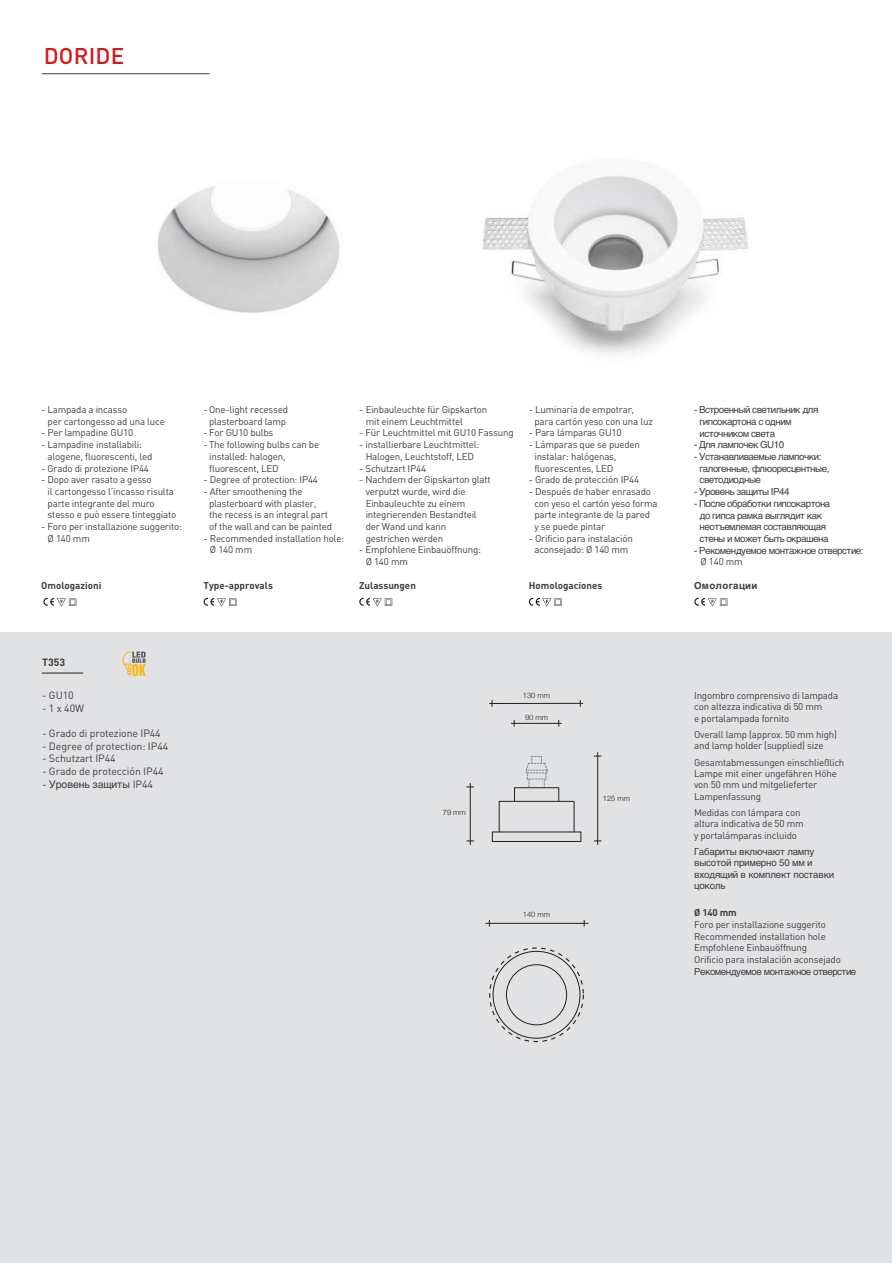
<style>
.page{position:relative;width:892px;height:1263px;background:#fff}
.page>*{position:absolute;margin:0;border:0;box-sizing:border-box;transform-origin:0 0}
.t1{font:500 22.5px "DIN";letter-spacing:.01em;color:#d7171f}
.t2{font:10.5px "DIN";letter-spacing:-.01em;color:#3e3e3f}
.t3{font:10.5px "Helvetica Cyr Upright";letter-spacing:-.01em;color:#3e3e3f}
.t4{font:700 10.5px "DIN";color:#3e3e3f}
.t5{font:9.75px/11.7px "DIN";letter-spacing:-.02em;color:#3e3e3f}
.t6{font:9.75px/11.7px "Helvetica Cyr Upright";letter-spacing:-.05em;color:#3e3e3f}
.t7{font:9.75px/11.2px "Helvetica Cyr Upright";letter-spacing:-.02em;color:#3e3e3f}
.t8{font:700 9.75px "DIN";color:#3e3e3f}
.t9{font:700 9.75px "Helvetica Cyr";letter-spacing:.03em;color:#3e3e3f}
.t10{font:300 7.5px "Helvetica Neue";color:#231f20}
.s1{font-family:"DIN"}
</style>
<div class="page">
<div style="left:0;top:632px;width:891px;height:631px;background:#e1e2e4"></div>
<img style="left:157px;top:186px;width:183px;height:127px">
<img style="left:482px;top:170px;width:267px;height:185px">
<hr style="left:42px;top:73px;width:167px;height:1px;background:#3e3e3f">
<svg style="left:122px;top:651px;width:24px;height:25px"></svg>
<hr style="left:42px;top:673px;width:41px;height:1px;background:#231f20">
<svg style="left:43px;top:598px;width:33px;height:8px"></svg>
<svg style="left:203px;top:598px;width:33px;height:8px"></svg>
<svg style="left:359px;top:598px;width:33px;height:8px"></svg>
<svg style="left:528px;top:598px;width:33px;height:8px"></svg>
<svg style="left:694px;top:598px;width:33px;height:8px"></svg>
<div style="left:506px;top:964px;width:60px;height:61px;border:1px solid #231f20;border-radius:50%"></div>
<hr style="left:485px;top:923px;width:103px;height:1px;background:#231f20">
<svg style="left:525px;top:756px;width:22px;height:31px"></svg>
<div style="left:492px;top:832px;width:89px;height:10px;border:1px solid #231f20"></div>
<div style="left:499px;top:801px;width:75px;height:31px;border:1px solid #231f20"></div>
<div style="left:514px;top:787px;width:44px;height:14px;border:1px solid #231f20"></div>
<hr style="left:597px;top:752px;width:1px;height:93px;background:#231f20">
<hr style="left:489px;top:703px;width:94px;height:1px;background:#231f20">
<hr style="left:511px;top:723px;width:50px;height:1px;background:#231f20">
<hr style="left:470px;top:783px;width:1px;height:62px;background:#231f20">
<svg style="left:891px;top:632px;width:1px;height:631px"></svg>
<h1 class="t1" style="left:44px;top:41px;width:82px">DORIDE</h1>
<p class="t5" style="left:48px;top:403px;width:119px;text-indent:-6px">- Lampada a incasso<br>per cartongesso ad una luce</p>
<p class="t5" style="left:41px;top:427px;width:93px">- Per lampadine GU10</p>
<p class="t5" style="left:48px;top:439px;width:106px;text-indent:-6px">- Lampadine installabili: alogene, fluorescenti, led</p>
<p class="t5" style="left:41px;top:462px;width:109px">- Grado di protezione IP44</p>
<p class="t5" style="left:48px;top:474px;width:130px;text-indent:-6px">- Dopo aver rasato a gesso<br>il cartongesso l’incasso risulta parte integrante del muro stesso e può essere tinteggiato</p>
<p class="t5" style="left:48px;top:520px;width:136px;text-indent:-6px">- Foro per installazione suggerito:<br>Ø 140 mm</p>
<p class="t8" style="left:41px;top:579px;width:62px">Omologazioni</p>
<p class="t5" style="left:203px;top:403px;width:86px;text-align:center">- One-light recessed plasterboard lamp</p>
<p class="t5" style="left:203px;top:427px;width:71px">- For GU10 bulbs</p>
<p class="t5" style="left:209px;top:439px;width:112px;text-indent:-6px">- The following bulbs can be installed: halogen, fluorescent, LED</p>
<p class="t5" style="left:203px;top:474px;width:116px">- Degree of protection: IP44</p>
<p class="t5" style="left:209px;top:485px;width:124px;text-indent:-6px">- After smoothening the plasterboard with plaster, the recess is an integral part of the wall and can be painted</p>
<p class="t5" style="left:210px;top:532px;width:136px;text-indent:-6px">- Recommended installation hole:<br>Ø 140 mm</p>
<p class="t8" style="left:203px;top:579px;width:71px">Type-approvals</p>
<p class="t5" style="left:365px;top:403px;width:123px;text-indent:-6px">- Einbauleuchte für Gipskarton mit einem Leuchtmittel</p>
<p class="t5" style="left:359px;top:427px;width:156px">- Für Leuchtmittel mit GU10 Fassung</p>
<p class="t5" style="left:359px;top:439px;width:121px;text-align:center">- installierbare Leuchtmittel:<br>Halogen, Leuchtstoff, LED</p>
<p class="t5" style="left:359px;top:462px;width:68px">- Schutzart IP44</p>
<p class="t5" style="left:365px;top:474px;width:127px;text-indent:-6px">- Nachdem der Gipskarton glatt verputzt wurde, wird die<br>Einbauleuchte zu einem integrierenden Bestandteil der Wand und kann gestrichen werden</p>
<p class="t5" style="left:365px;top:544px;width:117px;text-indent:-6px">- Empfohlene Einbauöffnung:<br>Ø 140 mm</p>
<p class="t8" style="left:359px;top:579px;width:58px">Zulassungen</p>
<p class="t5" style="left:534px;top:403px;width:120px;text-indent:-6px">- Luminaria de empotrar, para cartón yeso con una luz</p>
<p class="t5" style="left:528px;top:427px;width:94px">- Para lámparas GU10</p>
<p class="t5" style="left:534px;top:439px;width:107px;text-indent:-6px">- Lámparas que se pueden instalar: halógenas, fluorescentes, LED</p>
<p class="t5" style="left:528px;top:474px;width:112px">- Grado de protección IP44</p>
<p class="t5" style="left:534px;top:485px;width:125px;text-indent:-6px">- Después de haber enrasado con yeso el cartón yeso forma parte integrante de la pared<br>y se puede pintar</p>
<p class="t5" style="left:528px;top:532px;width:105px;text-align:center">- Orificio para instalación aconsejado: Ø 140 mm</p>
<p class="t8" style="left:528px;top:579px;width:75px">Homologaciones</p>
<p class="t6" style="left:699px;top:404px;width:120px;text-indent:-6px">- Встроенный светильник для гипсокартона с одним источником света</p>
<p class="t6" style="left:693px;top:439px;width:92px">- Для лампочек GU10</p>
<p class="t6" style="left:699px;top:451px;width:131px;text-indent:-6px">- Устанавливаемые лампочки: галогенные, флюоресцентные, светодиодные</p>
<p class="t6" style="left:693px;top:486px;width:97px">- Уровень защиты IP44</p>
<p class="t6" style="left:693px;top:498px;width:138px;text-align:center">- После обработки гипсокартона до гипса рамка выглядит как неотъемлемая составляющая стены и может быть окрашена</p>
<p class="t6" style="left:693px;top:544px;width:171px">- Рекомендуемое монтажное отверстие:</p>
<p class="t5" style="left:700px;top:556px;width:44px">Ø 140 mm</p>
<p class="t9" style="left:693px;top:580px;width:65px">Омологации</p>
<p class="t4" style="left:42px;top:655px;width:25px">T353</p>
<p class="t2" style="left:42px;top:689px;width:33px">- GU10</p>
<p class="t2" style="left:42px;top:702px;width:43px">- 1 x 40W</p>
<p class="t2" style="left:42px;top:727px;width:120px">- Grado di protezione IP44</p>
<p class="t2" style="left:42px;top:739px;width:128px">- Degree of protection: IP44</p>
<p class="t2" style="left:42px;top:752px;width:75px">- Schutzart IP44</p>
<p class="t2" style="left:42px;top:765px;width:123px">- Grado de protección IP44</p>
<p class="t3" style="left:42px;top:778px;width:112px"><span class="s1">-</span> Уровень защиты <span class="s1">IP44</span></p>
<p class="t10" style="left:442px;top:806px;width:24px">79 mm</p>
<p class="t10" style="left:522px;top:690px;width:29px">130 mm</p>
<p class="t10" style="left:525px;top:711px;width:24px">90 mm</p>
<p class="t10" style="left:602px;top:792px;width:29px">125 mm</p>
<p class="t5" style="left:693px;top:690px;width:145px;line-height:11.2px">Ingombro comprensivo di lampada con altezza indicativa di 50 mm<br>e portalampada fornito</p>
<p class="t5" style="left:693px;top:729px;width:144px;line-height:11.2px">Overall lamp (approx. 50 mm high) and lamp holder (supplied) size</p>
<p class="t5" style="left:693px;top:756px;width:152px;line-height:11.2px">Gesamtabmessungen einschließlich<br>Lampe mit einer ungefähren Höhe von 50 mm und mitgelieferter<br>Lampenfassung</p>
<p class="t5" style="left:693px;top:807px;width:111px;line-height:11.2px">Medidas con lámpara con altura indicativa de 50 mm y portalámparas incluido</p>
<p class="t7" style="left:693px;top:846px;width:142px">Габариты включают лампу высотой примерно 50 мм и входящий в комплект поставки цоколь</p>
<p class="t10" style="left:523px;top:908px;width:29px">140 mm</p>
<p class="t8" style="left:693px;top:906px;width:44px">Ø 140 mm</p>
<p class="t5" style="left:693px;top:918px;width:148px">Foro per installazione suggerito Recommended installation hole Empfohlene Einbauöffnung<br>Orificio para instalación aconsejado</p>
<p class="t6" style="left:693px;top:966px;width:164px">Рекомендуемое монтажное отверстие</p>
</div>
